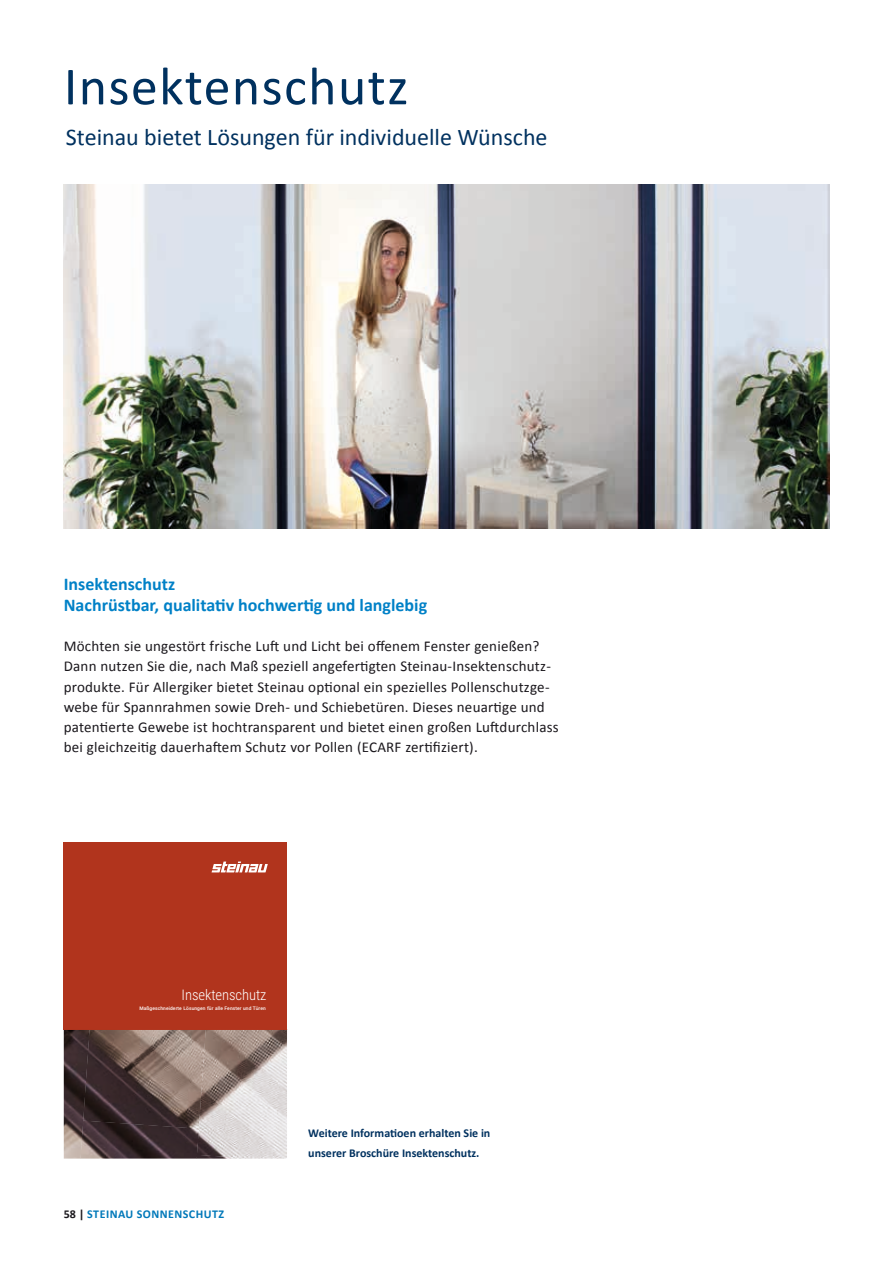
<style>
.page{position:relative;width:893px;height:1263px;background:#fff}
.page>*{position:absolute;margin:0;border:0;box-sizing:border-box;transform-origin:0 0}
.t1{font:54px "Calibri";letter-spacing:.025em;color:#00315f}
.t2{font:24px "Calibri";color:#00315f}
.t3{font:700 18px/20.2px "Calibri";color:#0081c7}
.t4{font:15px/20.2px "Calibri";letter-spacing:.015em;color:#1a171c}
.t5{font:300 14.7px "Roboto Condensed";letter-spacing:-.005em;color:#fff}
.t6{font:700 12px/20.2px "Calibri";color:#00315f}
.t7{font:700 12px "Calibri";letter-spacing:.04em;color:#0078b9}
.t8{font:500 4.8px "Roboto";letter-spacing:.02em;color:#fff}
.s1{color:#1a171c}
</style>
<div class="page">
<img style="left:64px;top:184px;width:765px;height:344px">
<div style="left:64px;top:843px;width:223px;height:187px;background:#b1341d"></div>
<svg style="left:212px;top:861px;width:56px;height:11px"></svg>
<img style="left:90px;top:1030px;width:107px;height:90px">
<img style="left:197px;top:1030px;width:90px;height:128px">
<img style="left:64px;top:1030px;width:26px;height:128px">
<img style="left:80px;top:1120px;width:119px;height:38px">
<img style="left:197px;top:1155px;width:55px;height:3px">
<h1 class="t1" style="left:64px;top:49px;width:346px">Insektenschutz</h1>
<h2 class="t2" style="left:66px;top:120px;width:483px">Steinau bietet Lösungen für individuelle Wünsche</h2>
<p class="t3" style="left:64px;top:574px;width:365px">Insektenschutz<br>Nachrüstbar, qualitativ hochwertig und langlebig</p>
<p class="t4" style="left:64px;top:636px;width:496px">Möchten sie ungestört frische Luft und Licht bei offenem Fenster genießen?<br>Dann nutzen Sie die, nach Maß speziell angefertigten Steinau-Insektenschutz&shy;produkte. Für Allergiker bietet Steinau optional ein spezielles Pollenschutzge&shy;webe für Spannrahmen sowie Dreh- und Schiebetüren. Dieses neuartige und patentierte Gewebe ist hochtransparent und bietet einen großen Luftdurchlass bei gleichzeitig dauerhaftem Schutz vor Pollen (ECARF zertifiziert).</p>
<p class="t5" style="left:182px;top:984px;width:86px">Insektenschutz</p>
<p class="t8" style="left:139px;top:1005px;width:128px">Maßgeschneiderte Lösungen für alle Fenster und Türen</p>
<p class="t7" style="left:64px;top:1206px;width:162px"><span class="s1">58 |</span> STEINAU SONNENSCHUTZ</p>
<p class="t6" style="left:308px;top:1123px;width:184px">Weitere Informatioen erhalten Sie in unserer Broschüre Insektenschutz.</p>
</div>
